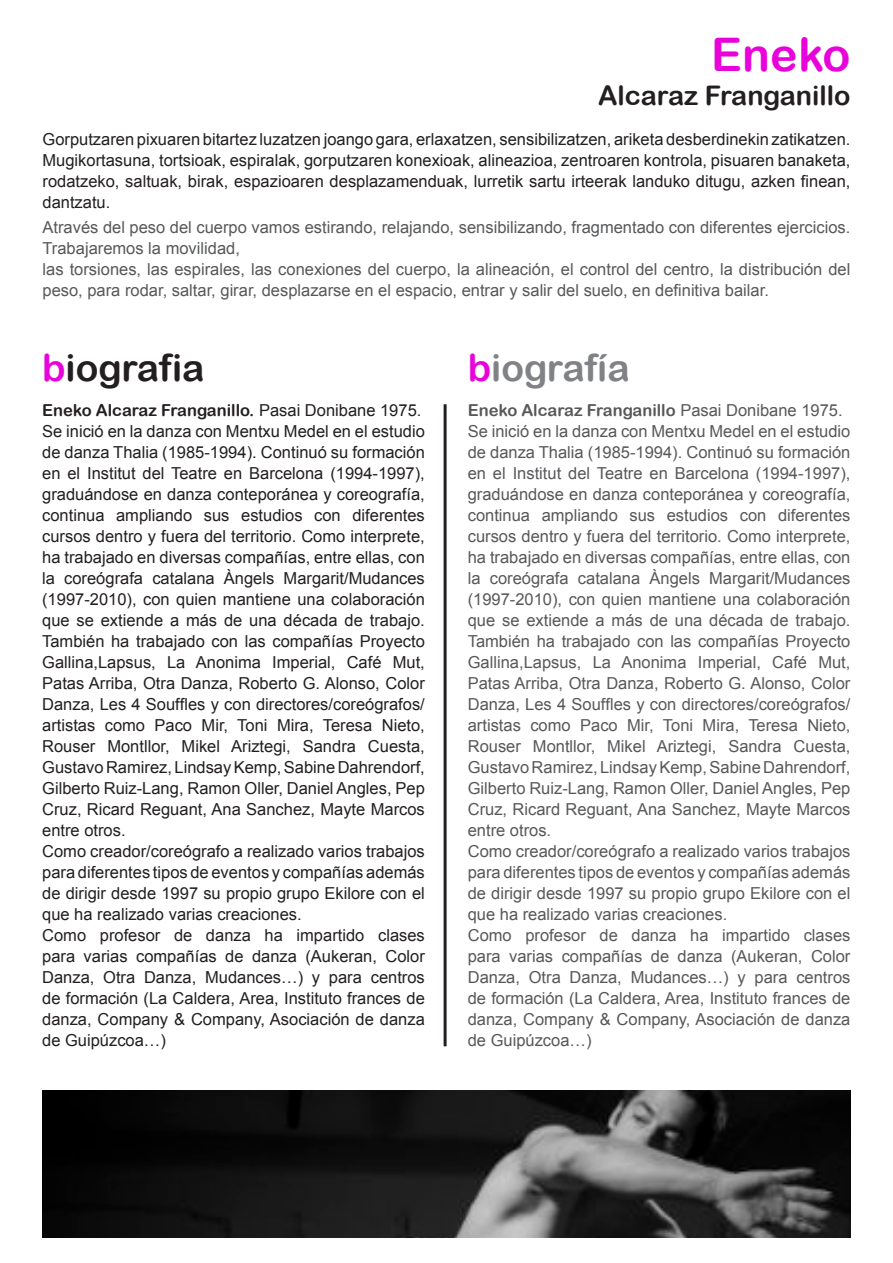
<style>
.page{position:relative;width:893px;height:1263px;background:#fff}
.page>*{position:absolute;margin:0;border:0;box-sizing:border-box;transform-origin:0 0}
.t1{font:46.35px "Arial Rounded MT Bold";color:#e803db}
.t2{font:37.5px "Arial Rounded MT Bold";color:#231f20}
.t3{font:37.5px "Arial Rounded MT Bold";color:#808285}
.t4{font:27px "Arial Rounded MT Bold";color:#231f20}
.t5{font:16.5px/21px "Arial";color:#231f20;text-align:justify}
.t6{font:16.5px/21px "Arial";color:#57585a;text-align:justify}
.t7{font:16.5px "Arial Rounded MT Bold";color:#231f20}
.t8{font:16.5px "Arial Rounded MT Bold";color:#57585a}
.s1{color:#e803db}
.s2{font-family:"Arial"}
</style>
<div class="page">
<hr style="left:444px;top:404px;width:3px;height:642px;background:#231f20">
<img style="left:42px;top:1091px;width:808px;height:147px">
<p class="t1" style="left:711px;top:27px;width:141px">Eneko</p>
<p class="t4" style="left:598px;top:80px;width:254px">Alcaraz Franganillo</p>
<p class="t5" style="left:43px;top:129px;width:809px">Gorputzaren pixuaren bitartez luzatzen joango gara, erlaxatzen, sensibilizatzen, ariketa desberdinekin zatikatzen.</p>
<p class="t5" style="left:43px;top:150px;width:809px">Mugikortasuna, tortsioak, espiralak, gorputzaren konexioak, alineazioa, zentroaren kontrola, pisuaren banaketa, rodatzeko, saltuak, birak, espazioaren desplazamenduak, lurretik sartu irteerak landuko ditugu, azken finean, dantzatu.</p>
<p class="t6" style="left:43px;top:216px;width:809px">Através del peso del cuerpo vamos estirando, relajando, sensibilizando, fragmentado con diferentes ejercicios.<br>Trabajaremos la movilidad,</p>
<p class="t6" style="left:43px;top:258px;width:809px">las torsiones, las espirales, las conexiones del cuerpo, la alineación, el control del centro, la distribución del peso, para rodar, saltar, girar, desplazarse en el espacio, entrar y salir del suelo, en definitiva bailar.</p>
<p class="t2" style="left:42px;top:345px;width:164px"><span class="s1">b</span>iografia</p>
<p class="t3" style="left:468px;top:345px;width:163px"><span class="s1">b</span>iografía</p>
<p class="t7" style="left:42px;top:401px;width:381px">Eneko Alcaraz Franganillo. <span class="s2">Pasai Donibane 1975.</span></p>
<p class="t5" style="left:42px;top:421px;width:384px">Se inició en la danza con Mentxu Medel en el estudio de danza Thalia (1985-1994). Continuó su formación en el Institut del Teatre en Barcelona (1994-1997), graduándose en danza conteporánea y coreografía, continua ampliando sus estudios con diferentes cursos dentro y fuera del territorio. Como interprete, ha trabajado en diversas compañías, entre ellas, con la coreógrafa catalana Àngels Margarit/Mudances (1997-2010), con quien mantiene una colaboración que se extiende a más de una década de trabajo.<br>También ha trabajado con las compañías Proyecto Gallina,Lapsus, La Anonima Imperial, Café Mut, Patas Arriba, Otra Danza, Roberto G. Alonso, Color Danza, Les 4 Souffles y con directores/coreógrafos/ artistas como Paco Mir, Toni Mira, Teresa Nieto, Rouser Montllor, Mikel Ariztegi, Sandra Cuesta, Gustavo Ramirez, Lindsay Kemp, Sabine Dahrendorf, Gilberto Ruiz-Lang, Ramon Oller, Daniel Angles, Pep Cruz, Ricard Reguant, Ana Sanchez, Mayte Marcos entre otros.</p>
<p class="t5" style="left:42px;top:841px;width:384px">Como creador/coreógrafo a realizado varios trabajos para diferentes tipos de eventos y compañías además de dirigir desde 1997 su propio grupo Ekilore con el que ha realizado varias creaciones.</p>
<p class="t5" style="left:42px;top:925px;width:384px">Como profesor de danza ha impartido clases para varias compañías de danza (Aukeran, Color Danza, Otra Danza, Mudances…) y para centros de formación (La Caldera, Area, Instituto frances de danza, Company &amp; Company, Asociación de danza de Guipúzcoa…)</p>
<p class="t8" style="left:468px;top:401px;width:376px">Eneko Alcaraz Franganillo <span class="s2">Pasai Donibane 1975.</span></p>
<p class="t6" style="left:468px;top:421px;width:384px">Se inició en la danza con Mentxu Medel en el estudio de danza Thalia (1985-1994). Continuó su formación en el Institut del Teatre en Barcelona (1994-1997), graduándose en danza conteporánea y coreografía, continua ampliando sus estudios con diferentes cursos dentro y fuera del territorio. Como interprete, ha trabajado en diversas compañías, entre ellas, con la coreógrafa catalana Àngels Margarit/Mudances (1997-2010), con quien mantiene una colaboración que se extiende a más de una década de trabajo.<br>También ha trabajado con las compañías Proyecto Gallina,Lapsus, La Anonima Imperial, Café Mut, Patas Arriba, Otra Danza, Roberto G. Alonso, Color Danza, Les 4 Souffles y con directores/coreógrafos/ artistas como Paco Mir, Toni Mira, Teresa Nieto, Rouser Montllor, Mikel Ariztegi, Sandra Cuesta, Gustavo Ramirez, Lindsay Kemp, Sabine Dahrendorf, Gilberto Ruiz-Lang, Ramon Oller, Daniel Angles, Pep Cruz, Ricard Reguant, Ana Sanchez, Mayte Marcos entre otros.</p>
<p class="t6" style="left:468px;top:841px;width:384px">Como creador/coreógrafo a realizado varios trabajos para diferentes tipos de eventos y compañías además de dirigir desde 1997 su propio grupo Ekilore con el que ha realizado varias creaciones.</p>
<p class="t6" style="left:468px;top:925px;width:384px">Como profesor de danza ha impartido clases para varias compañías de danza (Aukeran, Color Danza, Otra Danza, Mudances…) y para centros de formación (La Caldera, Area, Instituto frances de danza, Company &amp; Company, Asociación de danza de Guipúzcoa…)</p>
</div>
